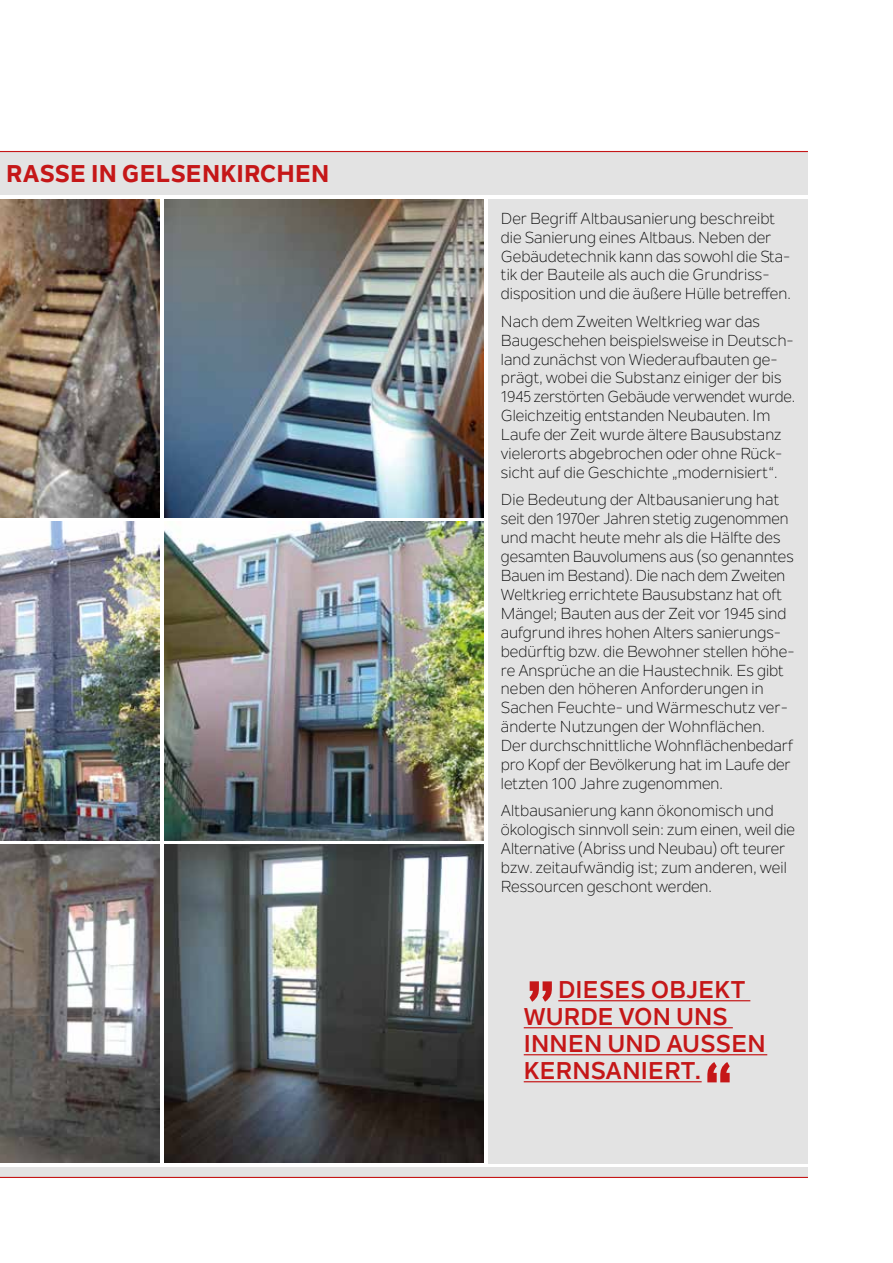
<style>
.page{position:relative;width:893px;height:1263px;background:#fff}
.page>*{position:absolute;margin:0;border:0;box-sizing:border-box;transform-origin:0 0}
.t1{font:700 70.5px "Nolan Next";color:#c51718}
.t2{font:700 24px/27px "Nolan Next";letter-spacing:.01em;color:#c51718}
.t3{font:800 24px "Nolan Next";letter-spacing:.005em;color:#c51718}
.t4{font:15.75px/18.9px "Nolan Next";color:#000}
</style>
<div class="page">
<img style="left:164px;top:522px;width:320px;height:318px">
<div style="left:0;top:1167px;width:808px;height:11px;background:#e3e3e3"></div>
<div style="left:0;top:151px;width:808px;height:44px;background:#e3e3e3"></div>
<hr style="left:0;top:151px;width:808px;height:1px;background:#c51718">
<svg style="left:0;top:1176px;width:808px;height:2px;background:#d27171"></svg>
<img style="left:0;top:522px;width:160px;height:318px">
<img style="left:164px;top:844px;width:320px;height:318px">
<img style="left:164px;top:199px;width:320px;height:318px">
<img style="left:0;top:844px;width:160px;height:318px">
<img style="left:0;top:199px;width:160px;height:318px">
<div style="left:488px;top:199px;width:320px;height:964px;background:#e3e3e3"></div>
<hr style="left:558px;top:1000px;width:192px;height:1px;background:#c51718">
<hr style="left:524px;top:1027px;width:209px;height:1px;background:#c51718">
<hr style="left:524px;top:1054px;width:243px;height:1px;background:#c51718">
<hr style="left:524px;top:1081px;width:178px;height:1px;background:#c51718">
<h2 class="t3" style="left:6px;top:159px;width:325px">RASSE IN GELSENKIRCHEN</h2>
<p class="t4" style="left:501px;top:209px;width:291px">Der Begriff Altbausanierung beschreibt die Sanierung eines Altbaus. Neben der Gebäudetechnik kann das sowohl die Sta&shy;tik der Bauteile als auch die Grundriss&shy;disposition und die äußere Hülle betreffen.</p>
<p class="t4" style="left:501px;top:312px;width:296px">Nach dem Zweiten Weltkrieg war das Baugeschehen beispielsweise in Deutsch&shy;land zunächst von Wiederaufbauten ge&shy;prägt, wobei die Substanz einiger der bis 1945 zerstörten Gebäude verwendet wurde.<br>Gleichzeitig entstanden Neubauten. Im Laufe der Zeit wurde ältere Bausubstanz vielerorts abgebrochen oder ohne Rück&shy;sicht auf die Geschichte „modernisiert“.</p>
<p class="t4" style="left:501px;top:490px;width:295px">Die Bedeutung der Altbausanierung hat seit den 1970er Jahren stetig zugenommen und macht heute mehr als die Hälfte des gesamten Bauvolumens aus (so genanntes Bauen im Bestand). Die nach dem Zweiten Weltkrieg errichtete Bausubstanz hat oft Mängel; Bauten aus der Zeit vor 1945 sind aufgrund ihres hohen Alters sanierungs&shy;bedürftig bzw. die Bewohner stellen höhe&shy;re Ansprüche an die Haustechnik. Es gibt neben den höheren Anforderungen in Sachen Feuchte- und Wärmeschutz ver&shy;änderte Nutzungen der Wohnflächen.<br>Der durchschnittliche Wohnflächenbedarf pro Kopf der Bevölkerung hat im Laufe der letzten 100 Jahre zugenommen.</p>
<p class="t4" style="left:501px;top:801px;width:296px">Altbausanierung kann ökonomisch und ökologisch sinnvoll sein: zum einen, weil die Alternative (Abriss und Neubau) oft teurer bzw. zeitaufwändig ist; zum anderen, weil Ressourcen geschont werden.</p>
<h2 class="t2" style="left:524px;top:976px;width:243px;text-indent:35px">DIESES OBJEKT<br>WURDE VON UNS<br>INNEN UND AUSSEN<br>KERNSANIERT.</h2>
<h1 class="t1" style="left:524px;top:923px;width:35px">„</h1>
<h1 class="t1" style="left:702px;top:1046px;width:35px">“</h1>
</div>
